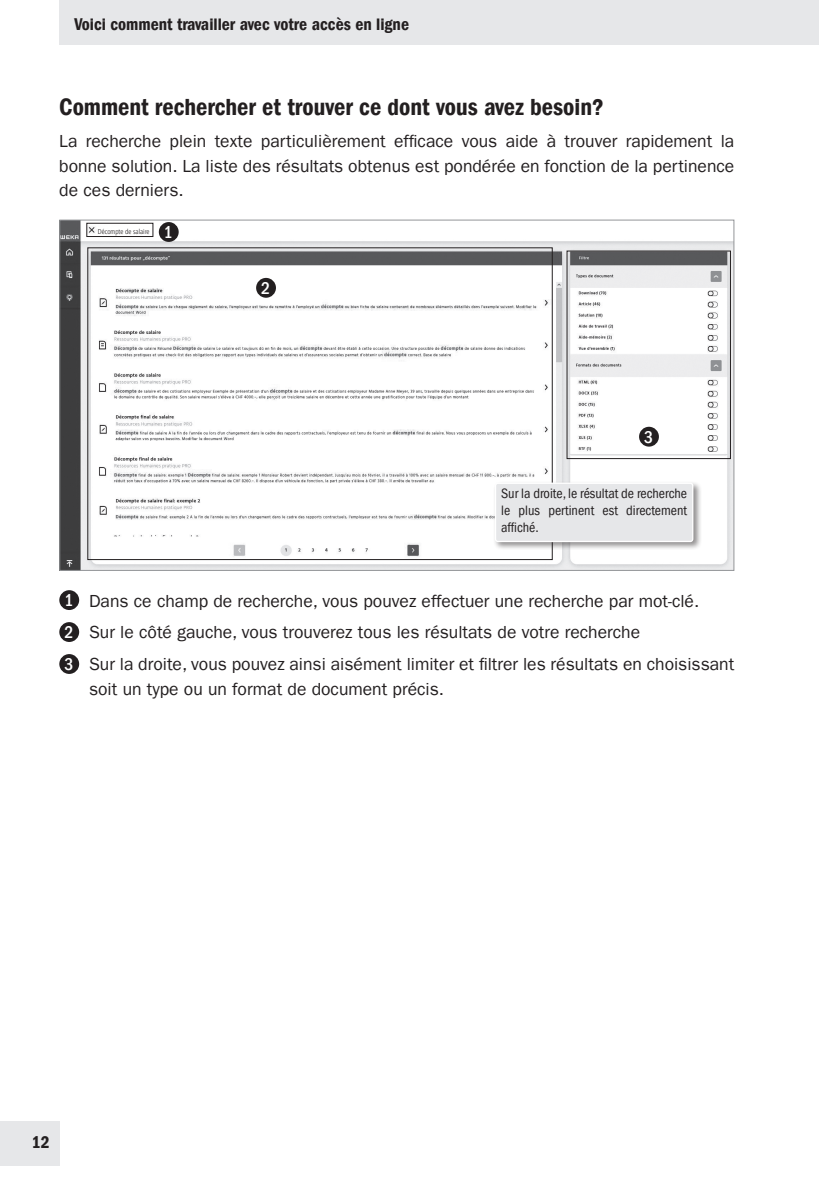
<style>
.page{position:relative;width:819px;height:1191px;background:#fff}
.page>*{position:absolute;margin:0;border:0;box-sizing:border-box;transform-origin:0 0}
.t1{font:24.5px "Franklin Gothic LT Pro Dm Cn";color:#231f20}
.t2{font:17.5px/24.5px "Franklin Gothic LT Pro";color:#231f20;text-align:justify}
.t3{font:17.5px "Franklin Gothic LT Pro Dm Cn";color:#231f20}
.t4{font:500 condensed 17.5px "Franklin Gothic LT Pro";color:#fff}
.t5{font:17.32px "Franklin Gothic LT Pro Dm Cn";color:#231f20}
.t6{font:condensed 14px/16.8px "Franklin Gothic LT Pro";color:#231f20;text-align:justify}
.t7{font:300 condensed 7px "Frutiger LT Pro";color:#231f20}
.s1{font-weight:500;font-stretch:condensed;color:#fff}
</style>
<div class="page">
<div style="left:60px;top:0;width:759px;height:45px;background:#e6e7e9"></div>
<div style="left:0;top:1121px;width:60px;height:45px;background:#e6e7e9"></div>
<img style="left:61px;top:222px;width:671px;height:347px">
<div style="left:59px;top:590px;width:20px;height:20px;background:#231f20;border-radius:50%"></div>
<div style="left:59px;top:622px;width:20px;height:20px;background:#231f20;border-radius:50%"></div>
<div style="left:59px;top:654px;width:20px;height:20px;background:#231f20;border-radius:50%"></div>
<div style="left:87px;top:247px;width:465px;height:313px;border:1px solid #231f20"></div>
<div style="left:86px;top:223px;width:67px;height:14px;border:1px solid #231f20"></div>
<div style="left:566px;top:251px;width:164px;height:208px;border:1px solid #231f20"></div>
<div style="left:493px;top:480px;width:209px;height:71px;background:#231f20;opacity:.5"></div>
<div style="left:495px;top:483px;width:197px;height:58px;background:#e6e7e9;border-radius:2px"></div>
<div style="left:495px;top:482px;width:198px;height:60px;border:1px solid #fff;border-radius:2px"></div>
<div style="left:159px;top:222px;width:20px;height:20px;background:#231f20;border-radius:50%"></div>
<div style="left:256px;top:278px;width:20px;height:20px;background:#231f20;border-radius:50%"></div>
<div style="left:639px;top:427px;width:20px;height:19px;background:#231f20;border-radius:50%"></div>
<p class="t3" style="left:74px;top:14px;width:336px">Voici comment travailler avec votre accès en ligne</p>
<h1 class="t1" style="left:59px;top:93px;width:546px">Comment rechercher et trouver ce dont vous avez besoin?</h1>
<p class="t2" style="left:59px;top:129px;width:676px">La recherche plein texte particulièrement efficace vous aide à trouver rapidement la bonne solution. La liste des résultats obtenus est pondérée en fonction de la pertinence de ces derniers.</p>
<p class="t7" style="left:98px;top:227px;width:53px">Décompte de salaire</p>
<p class="t4" style="left:164px;top:222px;width:10px">1</p>
<p class="t4" style="left:261px;top:278px;width:10px">2</p>
<p class="t4" style="left:644px;top:427px;width:10px">3</p>
<p class="t6" style="left:501px;top:485px;width:187px">Sur la droite, le résultat de recherche le plus pertinent est directement affiché.</p>
<p class="t2" style="left:64px;top:584px;width:671px;line-height:32px;text-align:left"><span class="s1">1</span> Dans ce champ de recherche, vous pouvez effectuer une recherche par mot-clé.<br><span class="s1">2</span> Sur le côté gauche, vous trouverez tous les résultats de votre recherche<br><span class="s1">3</span> Sur la droite, vous pouvez ainsi aisément limiter et filtrer les résultats en choisissant</p>
<p class="t2" style="left:89px;top:677px;width:356px">soit un type ou un format de document précis.</p>
<p class="t5" style="left:32px;top:1132px;width:19px">12</p>
</div>
